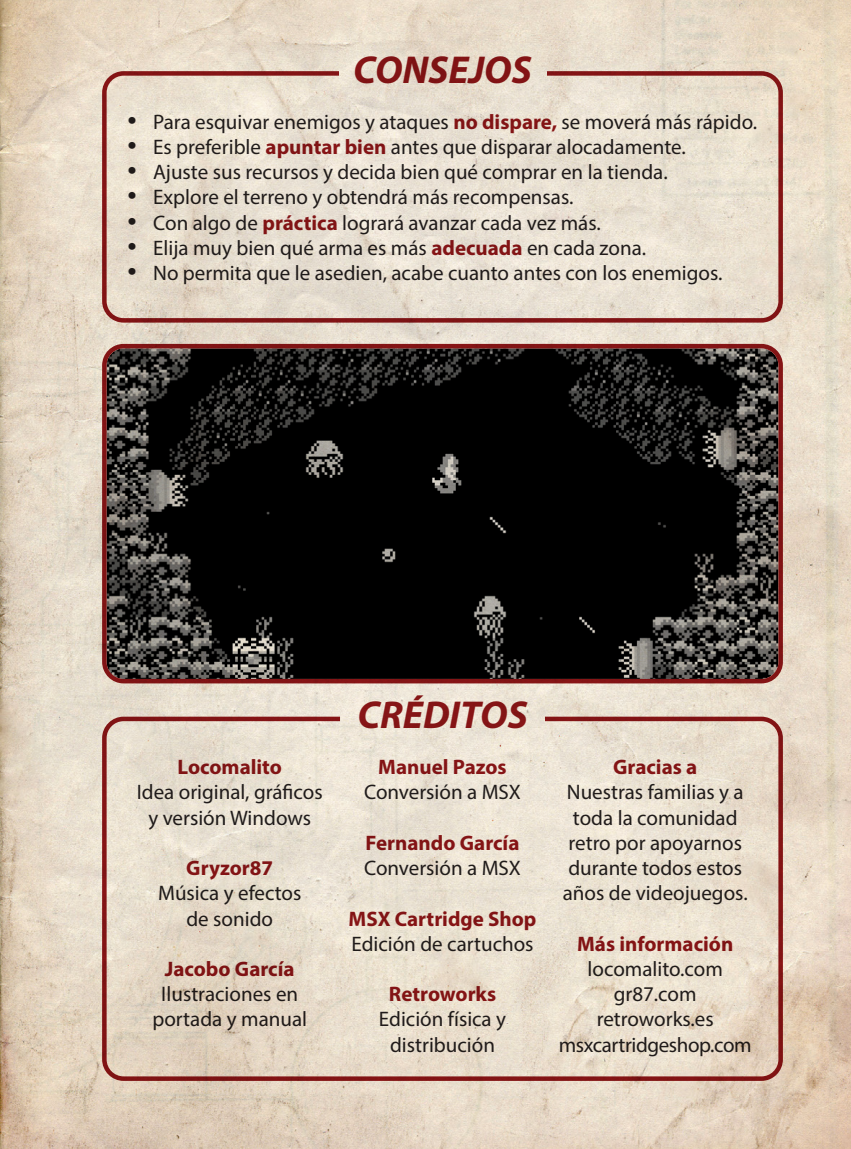
<style>
.page{position:relative;width:851px;height:1149px;background:#fff}
.page>*{position:absolute;margin:0;border:0;box-sizing:border-box;transform-origin:0 0}
.t1{font:italic 700 39px "Myriad Pro";color:#8f171a}
.t2{font:21px/25.2px "Myriad Pro";color:#231f20;text-align:center}
.t3{font:700 21px "Myriad Pro";color:#8f171a}
.s1{font-size:33px}
.s2{font-weight:700;color:#8f171a}
</style>
<div class="page">
<img style="left:0;top:0;width:850px;height:1148px">
<h1 class="t1" style="left:353px;top:44px;width:180px">CONSEJOS</h1>
<p class="t2" style="left:128px;top:109px;width:630px"><span class="s1">•</span> Para esquivar enemigos y ataques <span class="s2">no dispare,</span> se moverá más rápido.</p>
<p class="t2" style="left:128px;top:134px;width:559px"><span class="s1">•</span> Es preferible <span class="s2">apuntar bien</span> antes que disparar alocadamente.</p>
<p class="t2" style="left:128px;top:159px;width:541px"><span class="s1">•</span> Ajuste sus recursos y decida bien qué comprar en la tienda.</p>
<p class="t2" style="left:128px;top:184px;width:447px"><span class="s1">•</span> Explore el terreno y obtendrá más recompensas.</p>
<p class="t2" style="left:128px;top:209px;width:474px"><span class="s1">•</span> Con algo de <span class="s2">práctica</span> logrará avanzar cada vez más.</p>
<p class="t2" style="left:128px;top:235px;width:520px"><span class="s1">•</span> Elija muy bien qué arma es más <span class="s2">adecuada</span> en cada zona.</p>
<p class="t2" style="left:128px;top:260px;width:596px"><span class="s1">•</span> No permita que le asedien, acabe cuanto antes con los enemigos.</p>
<p class="t3" style="left:177px;top:753px;width:106px">Locomalito</p>
<p class="t2" style="left:137px;top:779px;width:187px">Idea original, gráficos y versión Windows</p>
<p class="t3" style="left:186px;top:854px;width:88px">Gryzor87</p>
<p class="t2" style="left:158px;top:880px;width:145px">Música y efectos de sonido</p>
<p class="t3" style="left:165px;top:954px;width:131px">Jacobo García</p>
<p class="t2" style="left:152px;top:980px;width:156px">Ilustraciones en portada y manual</p>
<h1 class="t1" style="left:357px;top:689px;width:172px">CRÉDITOS</h1>
<p class="t3" style="left:378px;top:753px;width:130px">Manuel Pazos</p>
<p class="t2" style="left:364px;top:779px;width:158px">Conversión a MSX</p>
<p class="t3" style="left:365px;top:828px;width:155px">Fernando García</p>
<p class="t2" style="left:364px;top:854px;width:158px">Conversión a MSX</p>
<p class="t3" style="left:348px;top:904px;width:189px">MSX Cartridge Shop</p>
<p class="t2" style="left:351px;top:930px;width:184px">Edición de cartuchos</p>
<p class="t3" style="left:389px;top:980px;width:109px">Retroworks</p>
<p class="t2" style="left:379px;top:1006px;width:129px">Edición física y distribución</p>
<p class="t3" style="left:613px;top:753px;width:85px">Gracias a</p>
<p class="t2" style="left:562px;top:779px;width:186px">Nuestras familias y a toda la comunidad retro por apoyarnos durante todos estos años de videojuegos.</p>
<p class="t3" style="left:577px;top:929px;width:158px">Más información</p>
<p class="t2" style="left:558px;top:955px;width:194px">locomalito.com gr87.com retroworks.es msxcartridgeshop.com</p>
</div>
